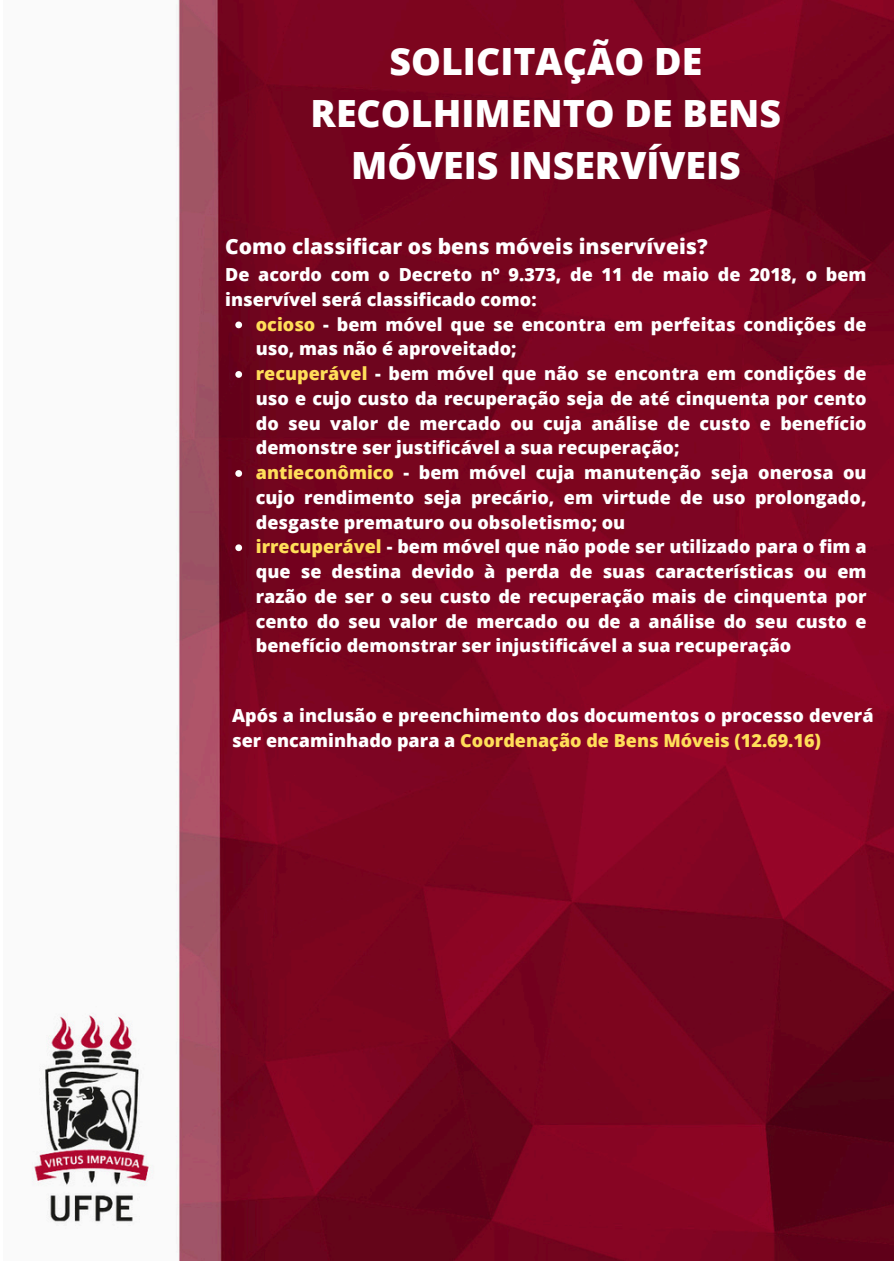
<style>
.page{position:relative;width:894px;height:1264px;background:#fff}
.page>*{position:absolute;margin:0;border:0;box-sizing:border-box;transform-origin:0 0}
.t1{font:800 37.5px/51.8px "Open Sans";color:#fff;text-align:center}
.t2{font:800 21px "Open Sans";color:#fff}
.t3{font:800 18px/24.8px "Open Sans";color:#fff}
.s1{color:#ffde59}
</style>
<div class="page">
<img style="left:32px;top:0;width:861px;height:1260px">
<svg style="left:235px;top:321px;width:7px;height:7px"></svg>
<svg style="left:235px;top:371px;width:7px;height:7px"></svg>
<svg style="left:235px;top:470px;width:7px;height:7px"></svg>
<svg style="left:235px;top:544px;width:7px;height:7px"></svg>
<h1 class="t1" style="left:310px;top:35px;width:472px">SOLICITAÇÃO DE<br>RECOLHIMENTO DE BENS<br>MÓVEIS INSERVÍVEIS</h1>
<h2 class="t2" style="left:225px;top:231px;width:484px">Como classificar os bens móveis inservíveis?</h2>
<h2 class="t3" style="left:225px;top:262px;width:642px">De acordo com o Decreto nº 9.373, de 11 de maio de 2018, o bem inservível será classificado como:</h2>
<p class="t3" style="left:256px;top:311px;width:612px"><span class="s1">ocioso</span> - bem móvel que se encontra em perfeitas condições de uso, mas não é aproveitado;</p>
<p class="t3" style="left:256px;top:361px;width:612px;text-align:justify"><span class="s1">recuperável</span> - bem móvel que não se encontra em condições de uso e cujo custo da recuperação seja de até cinquenta por cento do seu valor de mercado ou cuja análise de custo e benefício demonstre ser justificável a sua recuperação;</p>
<p class="t3" style="left:256px;top:460px;width:612px;text-align:justify"><span class="s1">antieconômico</span> - bem móvel cuja manutenção seja onerosa ou cujo rendimento seja precário, em virtude de uso prolongado, desgaste prematuro ou obsoletismo; ou</p>
<p class="t3" style="left:256px;top:534px;width:612px;text-align:justify"><span class="s1">irrecuperável</span> - bem móvel que não pode ser utilizado para o fim a que se destina devido à perda de suas características ou em razão de ser o seu custo de recuperação mais de cinquenta por cento do seu valor de mercado ou de a análise do seu custo e benefício demonstrar ser injustificável a sua recuperação</p>
<h2 class="t3" style="left:232px;top:702px;width:642px">Após a inclusão e preenchimento dos documentos o processo deverá ser encaminhado para a <span class="s1">Coordenação de Bens Móveis (12.69.16)</span></h2>
</div>
